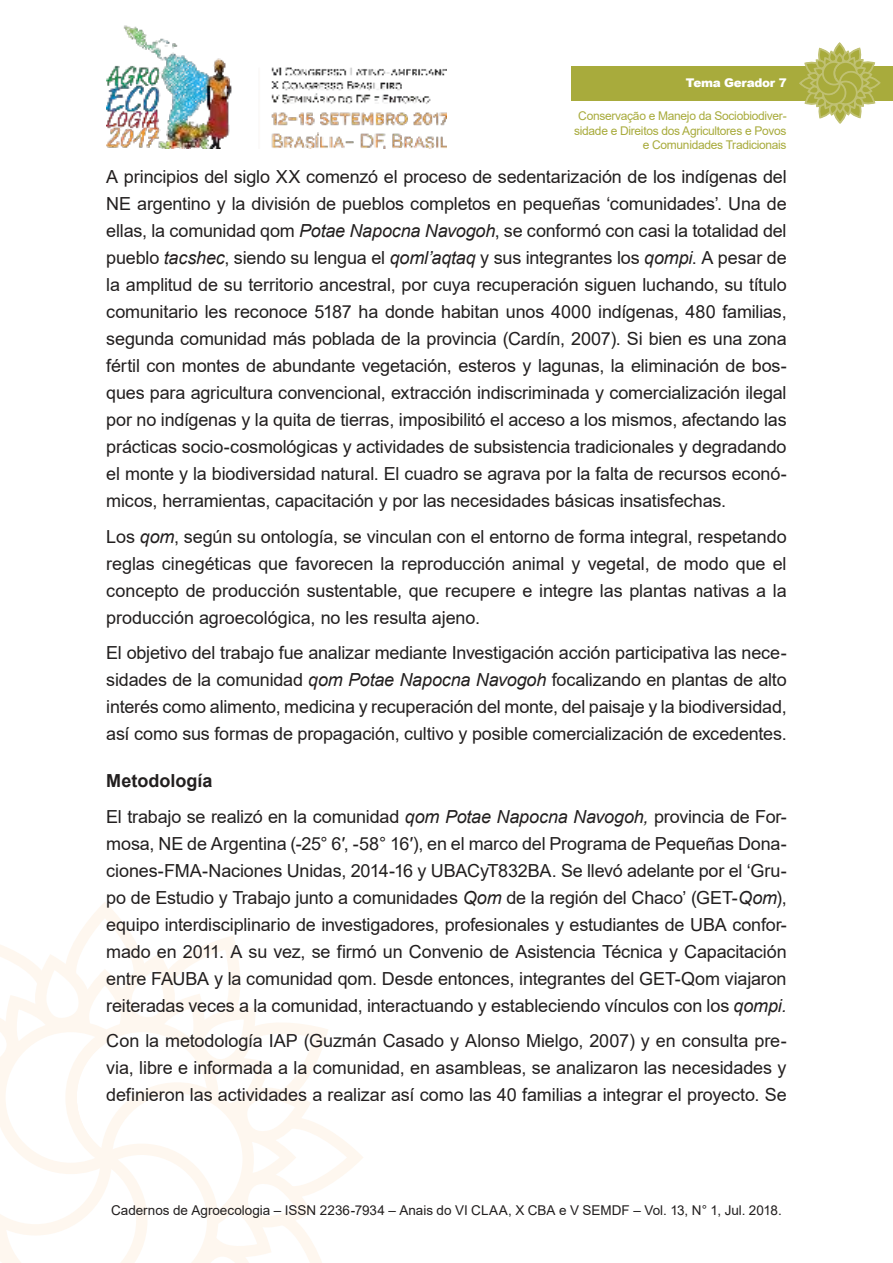
<style>
.page{position:relative;width:893px;height:1263px;background:#fff}
.page>*{position:absolute;margin:0;border:0;box-sizing:border-box;transform-origin:0 0}
.t1{font:18px/27px "Arial";letter-spacing:-.01em;color:#221f1f;text-align:justify}
.t2{font:13.5px "Arial";color:#221f1f}
.t3{font:12px/14.4px "Arial";letter-spacing:-.025em;color:#a8ab3c;text-align:right}
.t4{font:900 12px "Arial";letter-spacing:-.025em;color:#fff}
.s1{font-style:italic}
.s2{font-weight:700}
</style>
<div class="page">
<img style="left:106px;top:25px;width:340px;height:124px">
<svg style="left:0;top:910px;width:363px;height:353px"></svg>
<div style="left:571px;top:66px;width:322px;height:34px;background:#a8ab3c"></div>
<svg style="left:798px;top:43px;width:83px;height:81px"></svg>
<p class="t4" style="left:686px;top:76px;width:102px">Tema Gerador 7</p>
<p class="t3" style="left:574px;top:110px;width:214px">Conservação e Manejo da Sociobiodiver&shy;sidade e Direitos dos Agricultores e Povos e Comunidades Tradicionais</p>
<p class="t1" style="left:106px;top:165px;width:682px">A principios del siglo XX comenzó el proceso de sedentarización de los indígenas del NE argentino y la división de pueblos completos en pequeñas ‘comunidades’. Una de ellas, la comunidad qom <span class="s1">Potae Napocna Navogoh</span>, se conformó con casi la totalidad del pueblo <span class="s1">tacshec</span>, siendo su lengua el <span class="s1">qoml’aqtaq</span> y sus integrantes los <span class="s1">qompi</span>. A pesar de la amplitud de su territorio ancestral, por cuya recuperación siguen luchando, su título comunitario les reconoce 5187 ha donde habitan unos 4000 indígenas, 480 familias, segunda comunidad más poblada de la provincia (Cardín, 2007). Si bien es una zona fértil con montes de abundante vegetación, esteros y lagunas, la eliminación de bos&shy;ques para agricultura convencional, extracción indiscriminada y comercialización ilegal por no indígenas y la quita de tierras, imposibilitó el acceso a los mismos, afectando las prácticas socio-cosmológicas y actividades de subsistencia tradicionales y degradando el monte y la biodiversidad natural. El cuadro se agrava por la falta de recursos econó&shy;micos, herramientas, capacitación y por las necesidades básicas insatisfechas.</p>
<p class="t1" style="left:106px;top:525px;width:682px">Los <span class="s1">qom</span>, según su ontología, se vinculan con el entorno de forma integral, respetando reglas cinegéticas que favorecen la reproducción animal y vegetal, de modo que el concepto de producción sustentable, que recupere e integre las plantas nativas a la producción agroecológica, no les resulta ajeno.</p>
<p class="t1" style="left:106px;top:641px;width:682px">El objetivo del trabajo fue analizar mediante Investigación acción participativa las nece&shy;sidades de la comunidad <span class="s1">qom Potae Napocna Navogoh</span> focalizando en plantas de alto interés como alimento, medicina y recuperación del monte, del paisaje y la biodiversidad, así como sus formas de propagación, cultivo y posible comercialización de excedentes.</p>
<p class="t1" style="left:106px;top:765px;width:682px;line-height:35.5px"><span class="s2">Metodología<br></span>El trabajo se realizó en la comunidad <span class="s1">qom Potae Napocna Navogoh,</span> provincia de For-</p>
<p class="t1" style="left:106px;top:830px;width:682px">mosa, NE de Argentina (-25° 6′, -58° 16′), en el marco del Programa de Pequeñas Dona&shy;ciones-FMA-Naciones Unidas, 2014-16 y UBACyT832BA. Se llevó adelante por el ‘Gru&shy;po de Estudio y Trabajo junto a comunidades <span class="s1">Qom</span> de la región del Chaco’ (GET-<span class="s1">Qom</span>), equipo interdisciplinario de investigadores, profesionales y estudiantes de UBA confor&shy;mado en 2011. A su vez, se firmó un Convenio de Asistencia Técnica y Capacitación entre FAUBA y la comunidad qom. Desde entonces, integrantes del GET-Qom viajaron reiteradas veces a la comunidad, interactuando y estableciendo vínculos con los <span class="s1">qompi.</span></p>
<p class="t1" style="left:106px;top:1029px;width:682px">Con la metodología IAP (Guzmán Casado y Alonso Mielgo, 2007) y en consulta pre&shy;via, libre e informada a la comunidad, en asambleas, se analizaron las necesidades y definieron las actividades a realizar así como las 40 familias a integrar el proyecto. Se</p>
<p class="t2" style="left:111px;top:1205px;width:672px">Cadernos de Agroecologia – ISSN 2236-7934 – Anais do VI CLAA, X CBA e V SEMDF – Vol. 13, N° 1, Jul. 2018.</p>
</div>
